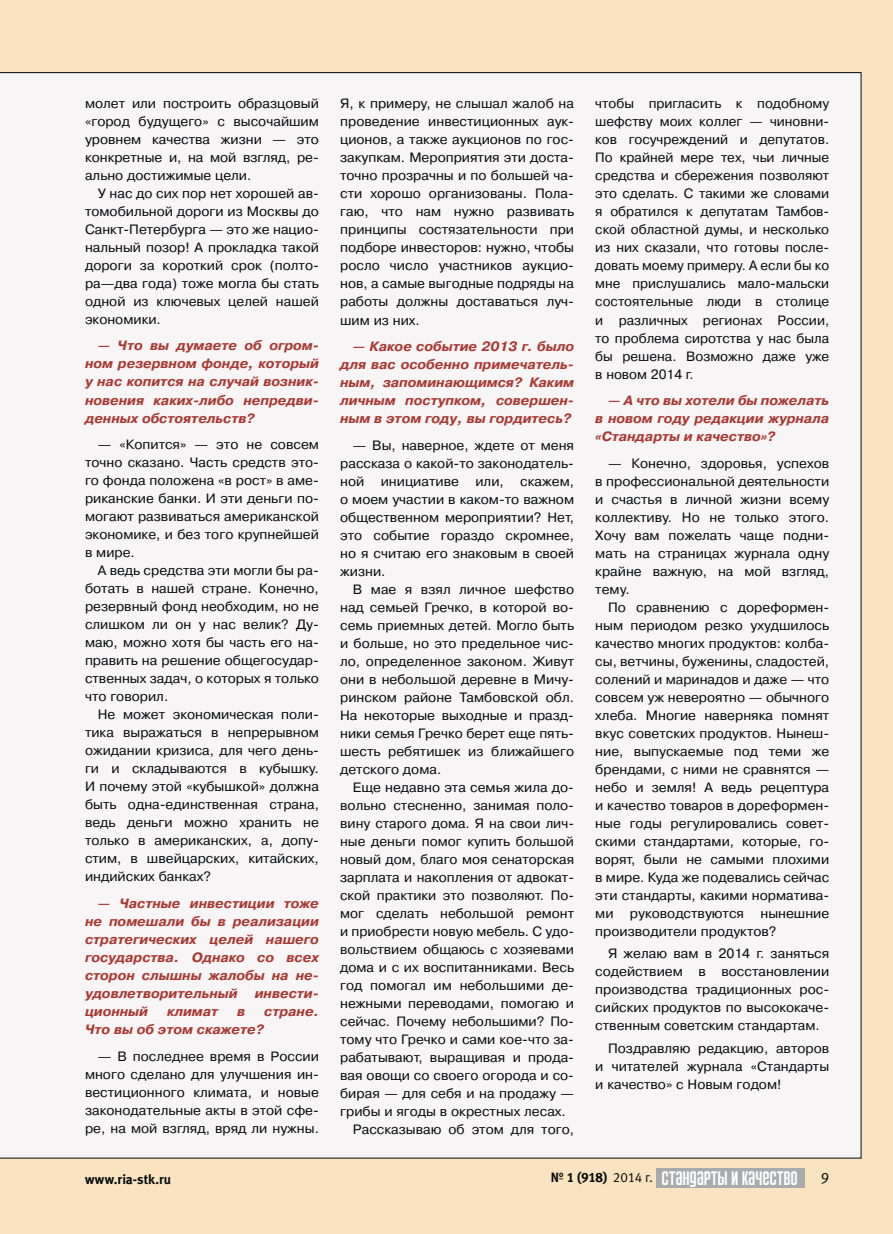
<style>
.page{position:relative;width:893px;height:1234px;background:#fff}
.page>*{position:absolute;margin:0;border:0;box-sizing:border-box;transform-origin:0 0}
.t1{font:19.5px "Airport";letter-spacing:-.005em;color:#fff}
.t2{font:13.5px/18px "Pragmatica C";color:#040809;text-align:justify}
.t3{font:italic 700 13.5px/18px "Pragmatica C";color:#a83832;text-align:justify}
.t4{font:13.5px "Meta Bold LFC";letter-spacing:.01em;color:#040809}
.s1{font-family:"Meta Bold C";font-size:13.5px;color:#040809}
.s2{font-family:"Meta Bold LFC";font-size:13.5px;color:#040809}
.s3{font-family:"Meta Normal LFC";font-size:13.5px;color:#040809}
.s4{font-family:"Meta Normal LFC";font-size:15px;color:#040809}
</style>
<div class="page">
<div style="left:0;top:0;width:893px;height:1233px;background:#f9e3c0"></div>
<div style="left:0;top:72px;width:861px;height:1086px;background:#f7f5f5"></div>
<div style="left:656px;top:1168px;width:148px;height:19px;background:#a8aaac"></div>
<p class="t2" style="left:85px;top:95px;width:235px">молет или построить образцовый «город будущего» с высочайшим уровнем качества жизни — это конкретные и, на мой взгляд, ре&shy;ально достижимые цели.</p>
<p class="t2" style="left:85px;top:185px;width:235px;text-indent:13px">У нас до сих пор нет хорошей ав&shy;томобильной дороги из Москвы до Санкт-Петербурга — это же нацио&shy;нальный позор! А прокладка такой дороги за короткий срок (полто&shy;ра—два года) тоже могла бы стать одной из ключевых целей нашей экономики.</p>
<p class="t3" style="left:85px;top:338px;width:235px;text-indent:13px">— Что вы думаете об огром&shy;ном резервном фонде, который у нас копится на случай возник&shy;новения каких-либо непредви&shy;денных обстоятельств?</p>
<p class="t2" style="left:85px;top:436px;width:235px;text-indent:13px">— «Копится» — это не совсем точно сказано. Часть средств это&shy;го фонда положена «в рост» в аме&shy;риканские банки. И эти деньги по&shy;могают развиваться американской экономике, и без того крупнейшей в мире.</p>
<p class="t2" style="left:85px;top:562px;width:235px;text-indent:13px">А ведь средства эти могли бы ра&shy;ботать в нашей стране. Конечно, резервный фонд необходим, но не слишком ли он у нас велик? Ду&shy;маю, можно хотя бы часть его на&shy;править на решение общегосудар&shy;ственных задач, о которых я только что говорил.</p>
<p class="t2" style="left:85px;top:706px;width:235px;text-indent:13px">Не может экономическая поли&shy;тика выражаться в непрерывном ожидании кризиса, для чего день&shy;ги и складываются в кубышку.<br>И почему этой «кубышкой» должна быть одна-единственная страна, ведь деньги можно хранить не только в американских, а, допу&shy;стим, в швейцарских, китайских, индийских банках?</p>
<p class="t3" style="left:85px;top:895px;width:235px;text-indent:13px">— Частные инвестиции тоже не помешали бы в реализации стратегических целей нашего государства. Однако со всех сторон слышны жалобы на не&shy;удовлетворительный</p>
<p class="t3" style="left:255px;top:985px;width:66px">инвести-</p>
<p class="t3" style="left:85px;top:1003px;width:65px">ционный</p>
<p class="t3" style="left:167px;top:1003px;width:53px">климат</p>
<p class="t3" style="left:237px;top:1003px;width:10px">в</p>
<p class="t3" style="left:264px;top:1003px;width:56px">стране.</p>
<p class="t3" style="left:85px;top:1021px;width:180px">Что вы об этом скажете?</p>
<p class="t2" style="left:85px;top:1047px;width:235px;text-indent:13px">— В последнее время в России много сделано для улучшения ин&shy;вестиционного климата, и новые законодательные акты в этой сфе&shy;ре, на мой взгляд, вряд ли нужны.</p>
<p class="t2" style="left:340px;top:96px;width:235px">Я, к примеру, не слышал жалоб на проведение инвестиционных аук&shy;ционов, а также аукционов по гос&shy;закупкам. Мероприятия эти доста&shy;точно прозрачны и по большей ча&shy;сти хорошо организованы. Пола&shy;гаю, что нам нужно развивать принципы состязательности при подборе инвесторов: нужно, чтобы росло число участников аукцио&shy;нов, а самые выгодные подряды на работы должны доставаться луч&shy;шим из них.</p>
<p class="t3" style="left:340px;top:339px;width:235px;text-indent:13px">— Какое событие 2013 г. было для вас особенно примечатель&shy;ным, запоминающимся? Каким личным поступком, совершен&shy;ным в этом году, вы гордитесь?</p>
<p class="t2" style="left:340px;top:437px;width:235px;text-indent:13px">— Вы, наверное, ждете от меня рассказа о какой-то законодатель&shy;ной инициативе или, скажем, о моем участии в каком-то важном общественном мероприятии? Нет, это событие гораздо скромнее, но я считаю его знаковым в своей жизни.</p>
<p class="t2" style="left:340px;top:581px;width:235px;text-indent:13px">В мае я взял личное шефство над семьей Гречко, в которой во&shy;семь приемных детей. Могло быть и больше, но это предельное чис&shy;ло, определенное законом. Живут они в небольшой деревне в Мичу&shy;ринском районе Тамбовской обл.<br>На некоторые выходные и празд&shy;ники семья Гречко берет еще пять&shy;шесть ребятишек из ближайшего детского дома.</p>
<p class="t2" style="left:353px;top:779px;width:223px">Еще недавно эта семья жила до-</p>
<p class="t2" style="left:340px;top:797px;width:235px">вольно стесненно, занимая поло-</p>
<p class="t2" style="left:340px;top:815px;width:235px">вину старого дома. Я на свои лич-</p>
<p class="t2" style="left:340px;top:833px;width:235px">ные деньги помог купить большой</p>
<p class="t2" style="left:340px;top:851px;width:235px">новый дом, благо моя сенаторская</p>
<p class="t2" style="left:340px;top:869px;width:235px">зарплата и накопления от адвокат-</p>
<p class="t2" style="left:340px;top:887px;width:235px">ской практики это позволяют. По-</p>
<p class="t2" style="left:340px;top:905px;width:235px">мог сделать небольшой ремонт</p>
<p class="t2" style="left:340px;top:923px;width:235px">и приобрести новую мебель. С удо-</p>
<p class="t2" style="left:340px;top:941px;width:235px">вольствием общаюсь с хозяевами</p>
<p class="t2" style="left:340px;top:959px;width:235px">дома и с их воспитанниками. Весь</p>
<p class="t2" style="left:340px;top:977px;width:235px">год помогал им небольшими де-</p>
<p class="t2" style="left:340px;top:995px;width:235px">нежными переводами, помогаю и</p>
<p class="t2" style="left:340px;top:1013px;width:235px">сейчас. Почему небольшими? По-</p>
<p class="t2" style="left:340px;top:1031px;width:235px">тому что Гречко и сами кое-что за-</p>
<p class="t2" style="left:340px;top:1049px;width:235px">рабатывают, выращивая и прода-</p>
<p class="t2" style="left:340px;top:1067px;width:235px">вая овощи со своего огорода и со-</p>
<p class="t2" style="left:340px;top:1085px;width:235px">бирая — для себя и на продажу —</p>
<p class="t2" style="left:340px;top:1103px;width:227px">грибы и ягоды в окрестных лесах.</p>
<p class="t2" style="left:353px;top:1121px;width:223px">Рассказываю об этом для того,</p>
<p class="t2" style="left:595px;top:96px;width:235px">чтобы пригласить к подобному шефству моих коллег — чиновни&shy;ков госучреждений и депутатов.<br>По крайней мере тех, чьи личные средства и сбережения позволяют это сделать. С такими же словами я обратился к депутатам Тамбов&shy;ской областной думы, и несколько из них сказали, что готовы после&shy;довать моему примеру. А если бы ко мне прислушались мало-мальски состоятельные люди в столице и различных регионах России, то проблема сиротства у нас была бы решена. Возможно даже уже в новом 2014 г.</p>
<p class="t3" style="left:595px;top:393px;width:235px;text-indent:13px">— А что вы хотели бы пожелать в новом году редакции журнала «Стандарты и качество»?</p>
<p class="t2" style="left:595px;top:455px;width:235px;text-indent:13px">— Конечно, здоровья, успехов в профессиональной деятельности и счастья в личной жизни всему коллективу. Но не только этого.<br>Хочу вам пожелать чаще подни&shy;мать на страницах журнала одну крайне важную, на мой взгляд, тему.</p>
<p class="t2" style="left:595px;top:599px;width:235px;text-indent:13px">По сравнению с дореформен&shy;ным периодом резко ухудшилось качество многих продуктов: колба&shy;сы, ветчины, буженины, сладостей, солений и маринадов и даже — что совсем уж невероятно — обычного хлеба. Многие наверняка помнят вкус советских продуктов. Нынеш&shy;ние, выпускаемые под теми же брендами, с ними не сравнятся — небо и земля! А ведь рецептура и качество товаров в дореформен&shy;ные годы регулировались совет&shy;скими стандартами, которые, го&shy;ворят, были не самыми плохими в мире. Куда же подевались сейчас эти стандарты, какими норматива&shy;ми руководствуются нынешние производители продуктов?</p>
<p class="t2" style="left:595px;top:945px;width:235px;text-indent:13px">Я желаю вам в 2014 г. заняться содействием в восстановлении производства традиционных рос&shy;сийских продуктов по высококаче&shy;ственным советским стандартам.</p>
<p class="t2" style="left:595px;top:1040px;width:235px;text-indent:13px">Поздравляю редакцию, авторов и читателей журнала «Стандарты и качество» с Новым годом!</p>
<p class="t4" style="left:85px;top:1170px;width:88px">www.ria-stk.ru</p>
<h1 class="t1" style="left:551px;top:1166px;width:280px"><span class="s1">№</span> <span class="s2">1 (918)</span> <span class="s3">2014 г.</span> Стандарты и качество <span class="s4">9</span></h1>
</div>
